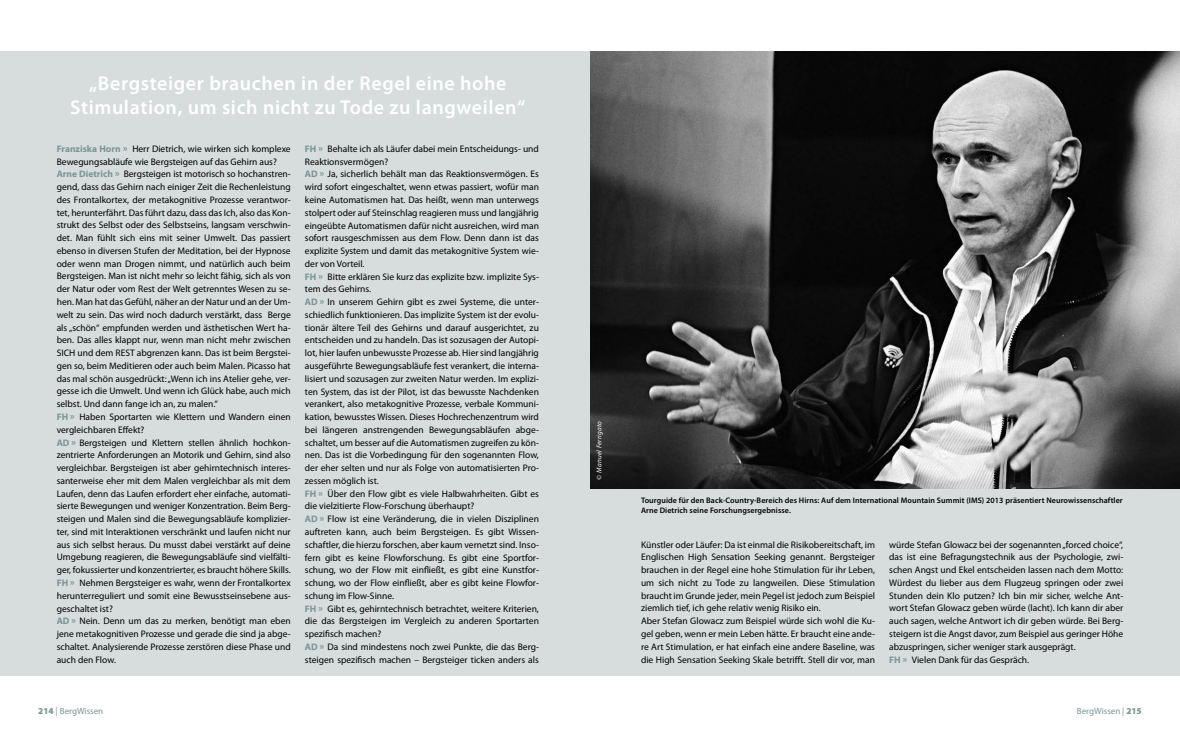
<style>
.page{position:relative;width:1180px;height:732px;background:#fff}
.page>*{position:absolute;margin:0;border:0;box-sizing:border-box;transform-origin:0 0}
.t1{font:600 20px/24px "Myriad Pro";letter-spacing:.03em;color:#fff;text-align:center}
.t2{font:9.5px/12.8px "Myriad Pro";color:#000}
.t3{font:9px "Myriad Pro";color:#7b9595}
.t4{font:600 8px/9.6px "Myriad Pro";letter-spacing:.01em;color:#000}
.t5{font:italic 7px "Myriad Pro";letter-spacing:.03em;color:#fff}
.s1{font-weight:700;color:#7b9595}
.s2{font-weight:900}
</style>
<div class="page">
<div style="left:590px;top:51px;width:589px;height:624px;background:#d7dcdd"></div>
<div style="left:0;top:51px;width:590px;height:624px;background:#d7dcdd"></div>
<img style="left:590px;top:51px;width:589px;height:437px">
<h1 class="t1" style="left:70px;top:72px;width:457px">„Bergsteiger brauchen in der Regel eine hohe<br>Stimulation, um sich nicht zu Tode zu langweilen“</h1>
<p class="t2" style="left:57px;top:142px;width:235px"><span class="s1">Franziska Horn »</span> Herr Dietrich, wie wirken sich komplexe Bewegungsabläufe wie Bergsteigen auf das Gehirn aus?<br><span class="s1">Arne Dietrich »</span> Bergsteigen ist motorisch so hochanstren&shy;gend, dass das Gehirn nach einiger Zeit die Rechenleistung des Frontalkortex, der metakognitive Prozesse verantwor&shy;tet, herunterfährt. Das führt dazu, dass das Ich, also das Kon&shy;strukt des Selbst oder des Selbstseins, langsam verschwin&shy;det. Man fühlt sich eins mit seiner Umwelt. Das passiert ebenso in diversen Stufen der Meditation, bei der Hypnose oder wenn man Drogen nimmt, und natürlich auch beim Bergsteigen. Man ist nicht mehr so leicht fähig, sich als von der Natur oder vom Rest der Welt getrenntes Wesen zu se&shy;hen. Man hat das Gefühl, näher an der Natur und an der Um&shy;welt zu sein. Das wird noch dadurch verstärkt, dass Berge als „schön“ empfunden werden und ästhetischen Wert ha&shy;ben. Das alles klappt nur, wenn man nicht mehr zwischen SICH und dem REST abgrenzen kann. Das ist beim Bergstei&shy;gen so, beim Meditieren oder auch beim Malen. Picasso hat das mal schön ausgedrückt: „Wenn ich ins Atelier gehe, ver&shy;gesse ich die Umwelt. Und wenn ich Glück habe, auch mich selbst. Und dann fange ich an, zu malen.“<br><span class="s1">FH »</span> Haben Sportarten wie Klettern und Wandern einen vergleichbaren Effekt?<br><span class="s1">AD »</span> Bergsteigen und Klettern stellen ähnlich hochkon&shy;zentrierte Anforderungen an Motorik und Gehirn, sind also vergleichbar. Bergsteigen ist aber gehirntechnisch interes&shy;santerweise eher mit dem Malen vergleichbar als mit dem Laufen, denn das Laufen erfordert eher einfache, automati&shy;sierte Bewegungen und weniger Konzentration. Beim Berg&shy;steigen und Malen sind die Bewegungsabläufe komplizier&shy;ter, sind mit Interaktionen verschränkt und laufen nicht nur aus sich selbst heraus. Du musst dabei verstärkt auf deine Umgebung reagieren, die Bewegungsabläufe sind vielfälti&shy;ger, fokussierter und konzentrierter, es braucht höhere Skills.<br><span class="s1">FH »</span> Nehmen Bergsteiger es wahr, wenn der Frontalkortex herunterreguliert und somit eine Bewusstseinsebene aus&shy;geschaltet ist?<br><span class="s1">AD »</span> Nein. Denn um das zu merken, benötigt man eben jene metakognitiven Prozesse und gerade die sind ja abge&shy;schaltet. Analysierende Prozesse zerstören diese Phase und auch den Flow.</p>
<p class="t2" style="left:305px;top:142px;width:235px"><span class="s1">FH »</span> Behalte ich als Läufer dabei mein Entscheidungs- und Reaktionsvermögen?<br><span class="s1">AD »</span> Ja, sicherlich behält man das Reaktionsvermögen. Es wird sofort eingeschaltet, wenn etwas passiert, wofür man keine Automatismen hat. Das heißt, wenn man unterwegs stolpert oder auf Steinschlag reagieren muss und langjährig eingeübte Automatismen dafür nicht ausreichen, wird man sofort rausgeschmissen aus dem Flow. Denn dann ist das explizite System und damit das metakognitive System wie&shy;der von Vorteil.<br><span class="s1">FH »</span> Bitte erklären Sie kurz das explizite bzw. implizite Sys&shy;tem des Gehirns.<br><span class="s1">AD »</span> In unserem Gehirn gibt es zwei Systeme, die unter&shy;schiedlich funktionieren. Das implizite System ist der evolu&shy;tionär ältere Teil des Gehirns und darauf ausgerichtet, zu entscheiden und zu handeln. Das ist sozusagen der Autopi&shy;lot, hier laufen unbewusste Prozesse ab. Hier sind langjährig ausgeführte Bewegungsabläufe fest verankert, die interna&shy;lisiert und sozusagen zur zweiten Natur werden. Im explizi&shy;ten System, das ist der Pilot, ist das bewusste Nachdenken verankert, also metakognitive Prozesse, verbale Kommuni&shy;kation, bewusstes Wissen. Dieses Hochrechenzentrum wird bei längeren anstrengenden Bewegungsabläufen abge&shy;schaltet, um besser auf die Automatismen zugreifen zu kön&shy;nen. Das ist die Vorbedingung für den sogenannten Flow, der eher selten und nur als Folge von automatisierten Pro&shy;zessen möglich ist.<br><span class="s1">FH »</span> Über den Flow gibt es viele Halbwahrheiten. Gibt es die vielzitierte Flow-Forschung überhaupt?<br><span class="s1">AD »</span> Flow ist eine Veränderung, die in vielen Disziplinen auftreten kann, auch beim Bergsteigen. Es gibt Wissen&shy;schaftler, die hierzu forschen, aber kaum vernetzt sind. Inso&shy;fern gibt es keine Flowforschung. Es gibt eine Sportfor&shy;schung, wo der Flow mit einfließt, es gibt eine Kunstfor&shy;schung, wo der Flow einfließt, aber es gibt keine Flowfor&shy;schung im Flow-Sinne.<br><span class="s1">FH »</span> Gibt es, gehirntechnisch betrachtet, weitere Kriterien, die das Bergsteigen im Vergleich zu anderen Sportarten spezifisch machen?<br><span class="s1">AD »</span> Da sind mindestens noch zwei Punkte, die das Berg&shy;steigen spezifisch machen – Bergsteiger ticken anders als</p>
<p class="t5" style="left:595px;top:480px;width:61px;rotate:-90deg">© Manuel Ferrigato</p>
<p class="t4" style="left:641px;top:495px;width:483px">Tourguide für den Back-Country-Bereich des Hirns: Auf dem International Mountain Summit (IMS) 2013 präsentiert Neurowissenschaftler<br>Arne Dietrich seine Forschungsergebnisse.</p>
<p class="t2" style="left:641px;top:538px;width:235px">Künstler oder Läufer: Da ist einmal die Risikobereitschaft, im Englischen High Sensation Seeking genannt. Bergsteiger brauchen in der Regel eine hohe Stimulation für ihr Leben, um sich nicht zu Tode zu langweilen. Diese Stimulation braucht im Grunde jeder, mein Pegel ist jedoch zum Beispiel ziemlich tief, ich gehe relativ wenig Risiko ein.<br>Aber Stefan Glowacz zum Beispiel würde sich wohl die Ku&shy;gel geben, wenn er mein Leben hätte. Er braucht eine ande&shy;re Art Stimulation, er hat einfach eine andere Baseline, was die High Sensation Seeking Skale betrifft. Stell dir vor, man</p>
<p class="t2" style="left:889px;top:538px;width:235px">würde Stefan Glowacz bei der sogenannten „forced choice“, das ist eine Befragungstechnik aus der Psychologie, zwi&shy;schen Angst und Ekel entscheiden lassen nach dem Motto:<br>Würdest du lieber aus dem Flugzeug springen oder zwei Stunden dein Klo putzen? Ich bin mir sicher, welche Ant&shy;wort Stefan Glowacz geben würde (lacht). Ich kann dir aber auch sagen, welche Antwort ich dir geben würde. Bei Berg&shy;steigern ist die Angst davor, zum Beispiel aus geringer Höhe abzuspringen, sicher weniger stark ausgeprägt.<br><span class="s1">FH »</span> Vielen Dank für das Gespräch.</p>
<p class="t3" style="left:38px;top:705px;width:66px"><span class="s2">214</span> | BergWissen</p>
<p class="t3" style="left:1076px;top:705px;width:66px">BergWissen | <span class="s2">215</span></p>
</div>
